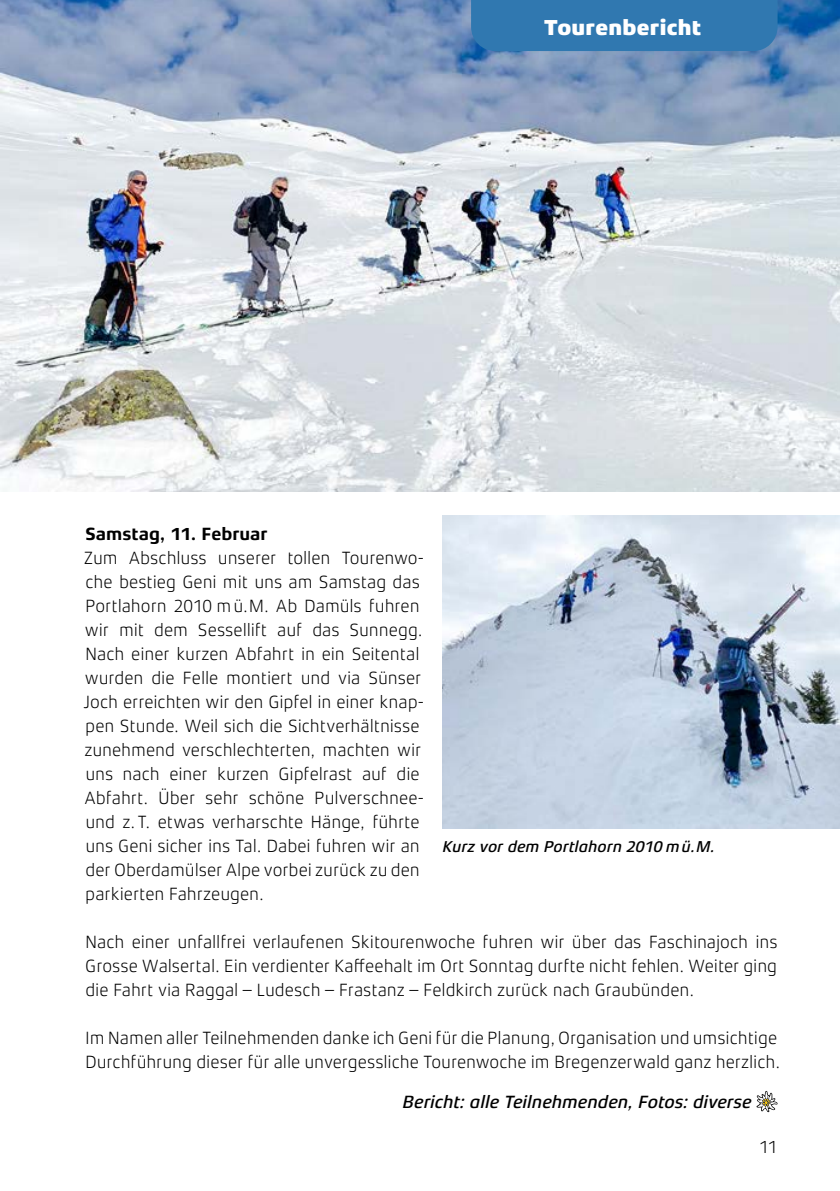
<style>
.page{position:relative;width:840px;height:1191px;background:#fff}
.page>*{position:absolute;margin:0;border:0;box-sizing:border-box;transform-origin:0 0}
.t1{font:800 22px "Xenois Sans Pro";letter-spacing:.01em;color:#fff}
.t2{font:300 18px/24px "Xenois Sans Pro";letter-spacing:-.01em;color:#000}
.t3{font:italic 500 18px "Xenois Sans Pro";letter-spacing:-.005em;color:#000}
.t4{font:700 18px "Xenois Sans Pro";color:#000}
.t5{font:italic 500 16px "Xenois Sans Pro";color:#000}
</style>
<div class="page">
<svg style="left:756px;top:1091px;width:22px;height:21px"></svg>
<img style="left:0;top:0;width:839px;height:492px">
<img style="left:442px;top:516px;width:397px;height:312px">
<div style="left:471px;top:0;width:306px;height:51px;background:#3078b0"></div>
<p class="t1" style="left:544px;top:15px;width:158px">Tourenbericht</p>
<p class="t4" style="left:85px;top:523px;width:184px">Samstag, 11. Februar</p>
<p class="t2" style="left:83px;top:546px;width:342px">Zum Abschluss unserer tollen Tourenwo&shy;che bestieg Geni mit uns am Samstag das Portlahorn 2010 m ü.M. Ab Damüls fuhren wir mit dem Sessellift auf das Sunnegg.<br>Nach einer kurzen Abfahrt in ein Seitental wurden die Felle montiert und via Sünser Joch erreichten wir den Gipfel in einer knap&shy;pen Stunde. Weil sich die Sichtverhältnisse zunehmend verschlechterten, machten wir uns nach einer kurzen Gipfelrast auf die Abfahrt. Über sehr schöne Pulverschnee&shy;und z. T. etwas verharschte Hänge, führte uns Geni sicher ins Tal. Dabei fuhren wir an der Oberdamülser Alpe vorbei zurück zu den parkierten Fahrzeugen.</p>
<p class="t2" style="left:85px;top:930px;width:693px;text-align:justify">Nach einer unfallfrei verlaufenen Skitourenwoche fuhren wir über das Faschinajoch ins Grosse Walsertal. Ein verdienter Kaffeehalt im Ort Sonntag durfte nicht fehlen. Weiter ging die Fahrt via Raggal – Ludesch – Frastanz – Feldkirch zurück nach Graubünden.</p>
<p class="t2" style="left:85px;top:1026px;width:696px">Im Namen aller Teilnehmenden danke ich Geni für die Planung, Organisation und umsichtige<br>Durchführung dieser für alle unvergessliche Tourenwoche im Bregenzerwald ganz herzlich.</p>
<p class="t3" style="left:403px;top:1091px;width:350px">Bericht: alle Teilnehmenden, Fotos: diverse</p>
<p class="t5" style="left:442px;top:838px;width:274px">Kurz vor dem Portlahorn 2010 m ü.M.</p>
<p class="t2" style="left:758px;top:1135px;width:20px">11</p>
</div>
